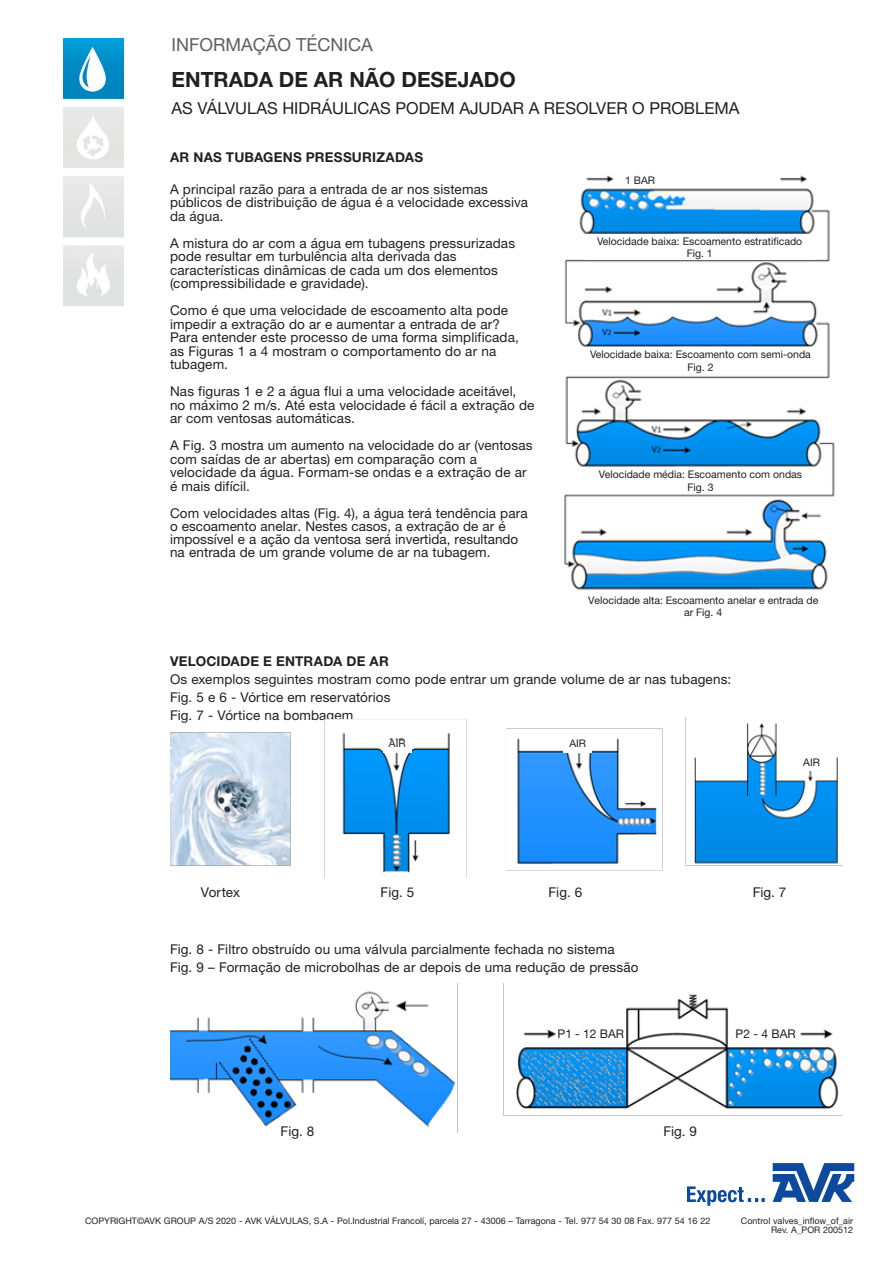
<style>
.page{position:relative;width:893px;height:1263px;background:#fff}
.page>*{position:absolute;margin:0;border:0;box-sizing:border-box;transform-origin:0 0}
.t1{font:700 21px "Helvetica Neue LT Pro";color:#211f22}
.t2{font:18px "Helvetica Neue LT Pro";color:#625d60}
.t3{font:16.5px "Helvetica Neue LT Pro";color:#211f22}
.BODY{font:13.5px/13.5px "Helvetica Neue LT Pro";letter-spacing:.01em;color:#231f20}
.BODY_COPY{font:13.5px "Helvetica Neue LT Pro";letter-spacing:.01em;color:#231f20}
.BODY_COPY-2{font:700 13.5px "Helvetica Neue LT Pro";letter-spacing:.015em;color:#231f20}
.t4{font:12px "Helvetica Neue LT Pro";color:#231f20}
.t5{font:10.5px/12.6px "Helvetica Neue LT Pro";color:#231f20;text-align:center}
.t6{font:9px/9px "Helvetica Neue LT Pro";color:#231f20;text-align:right}
.s1{font-family:"Arial"}
</style>
<div class="page">
<svg style="left:773px;top:1163px;width:81px;height:39px"></svg>
<svg style="left:687px;top:1186px;width:78px;height:20px"></svg>
<img style="left:64px;top:38px;width:59px;height:268px">
<img style="left:170px;top:983px;width:673px;height:149px">
<img style="left:170px;top:718px;width:673px;height:160px">
<img style="left:564px;top:173px;width:271px;height:417px">
<div style="left:563px;top:740px;width:29px;height:13px;background:#fff"></div>
<div style="left:383px;top:740px;width:29px;height:12px;background:#fff"></div>
<div style="left:797px;top:758px;width:29px;height:13px;background:#fff"></div>
<div style="left:736px;top:1029px;width:63px;height:15px;background:#fff"></div>
<div style="left:558px;top:1029px;width:66px;height:15px;background:#fff"></div>
<div style="left:585px;top:235px;width:229px;height:25px;background:#fff"></div>
<div style="left:584px;top:348px;width:233px;height:26px;background:#fff"></div>
<div style="left:595px;top:468px;width:211px;height:26px;background:#fff"></div>
<div style="left:625px;top:174px;width:120px;height:13px;background:#fff"></div>
<h2 class="t2" style="left:172px;top:34px;width:203px">INFORMAÇÃO TÉCNICA</h2>
<h1 class="t1" style="left:172px;top:67px;width:346px">ENTRADA DE AR NÃO DESEJADO</h1>
<p class="t3" style="left:172px;top:98px;width:569px">AS VÁLVULAS HIDRÁULICAS PODEM AJUDAR A RESOLVER O PROBLEMA</p>
<p class="BODY_COPY-2" style="left:170px;top:149px;width:255px">AR NAS TUBAGENS PRESSURIZADAS</p>
<p class="BODY" style="left:170px;top:182px;width:360px">A principal razão para a entrada de ar nos sistemas públicos de distribuição de água é a velocidade excessiva da água.</p>
<p class="BODY" style="left:170px;top:236px;width:347px">A mistura do ar com a água em tubagens pressurizadas pode resultar em turbulência alta derivada das características dinâmicas de cada um dos elementos (compressibilidade e gravidade).</p>
<p class="BODY" style="left:170px;top:303px;width:350px">Como é que uma velocidade de escoamento alta pode impedir a extração do ar e aumentar a entrada de ar?<br>Para entender este processo de uma forma simplificada, as Figuras 1 a 4 mostram o comportamento do ar na tubagem.</p>
<p class="BODY" style="left:170px;top:384px;width:366px">Nas figuras 1 e 2 a água flui a uma velocidade aceitável, no máximo 2 m/s. Até esta velocidade é fácil a extração de ar com ventosas automáticas.</p>
<p class="BODY" style="left:170px;top:438px;width:364px">A Fig. 3 mostra um aumento na velocidade do ar (ventosas com saídas de ar abertas) em comparação com a velocidade da água. Formam-se ondas e a extração de ar é mais difícil.</p>
<p class="BODY" style="left:170px;top:506px;width:359px">Com velocidades altas (Fig. 4), a água terá tendência para o escoamento an<span class="s1">el</span>ar. Nestes casos, a extração de ar é impossível e a ação da ventosa será invertida, resultando na entrada de um grande volume de ar na tubagem.</p>
<p class="t5" style="left:625px;top:174px;width:31px">1 BAR</p>
<p class="t5" style="left:597px;top:235px;width:207px">Velocidade baixa: Escoamento estratificado</p>
<p class="t5" style="left:687px;top:247px;width:28px">Fig. 1</p>
<p class="t5" style="left:590px;top:348px;width:222px">Velocidade baixa: Escoamento com semi-onda<br>Fig. 2</p>
<p class="t5" style="left:599px;top:468px;width:205px">Velocidade média: Escoamento com ondas<br>Fig. 3</p>
<p class="t5" style="left:588px;top:593px;width:232px">Velocidade alta: Escoamento an<span class="s1">e</span>lar e entrada de ar Fig. 4</p>
<p class="BODY_COPY-2" style="left:170px;top:653px;width:220px">VELOCIDADE E ENTRADA DE AR</p>
<p class="BODY_COPY" style="left:170px;top:671px;width:563px">Os exemplos seguintes mostram como pode entrar um grande volume de ar nas tubagens:</p>
<p class="BODY_COPY" style="left:170px;top:689px;width:222px">Fig. 5 e 6 - Vórtice em reservatórios</p>
<p class="BODY_COPY" style="left:170px;top:707px;width:185px">Fig. 7 - Vórtice na bombagem</p>
<p class="t5" style="left:389px;top:737px;width:18px">AIR</p>
<p class="t5" style="left:569px;top:737px;width:18px">AIR</p>
<p class="t5" style="left:803px;top:755px;width:18px">AIR</p>
<p class="BODY" style="left:201px;top:886px;width:41px">Vortex</p>
<p class="BODY" style="left:381px;top:886px;width:35px">Fig. 5</p>
<p class="BODY" style="left:549px;top:886px;width:35px">Fig. 6</p>
<p class="BODY" style="left:753px;top:886px;width:35px">Fig. 7</p>
<p class="BODY_COPY" style="left:170px;top:941px;width:446px">Fig. 8 - Filtro obstruído ou uma válvula parcialmente fechada no sistema</p>
<p class="BODY_COPY" style="left:170px;top:959px;width:470px">Fig. 9 – Formação de microbolhas de ar depois de uma redução de pressão</p>
<p class="t4" style="left:558px;top:1026px;width:68px">P1 - 12 BAR</p>
<p class="t4" style="left:736px;top:1026px;width:62px">P2 - 4 BAR</p>
<p class="BODY" style="left:281px;top:1124px;width:35px">Fig. 8</p>
<p class="BODY" style="left:663px;top:1124px;width:35px">Fig. 9</p>
<p class="t6" style="left:85px;top:1216px;width:627px">COPYRIGHT©AVK GROUP A/S 2020 - AVK VÁLVULAS, S.A - Pol.Industrial Francolí, parcela 27 - 43006 – Tarragona - Tel. 977 54 30 08 Fax. 977 54 16 22</p>
<p class="t6" style="left:741px;top:1216px;width:114px">Control valves_inflow_of_air<br>Rev. A_POR 200512</p>
</div>
